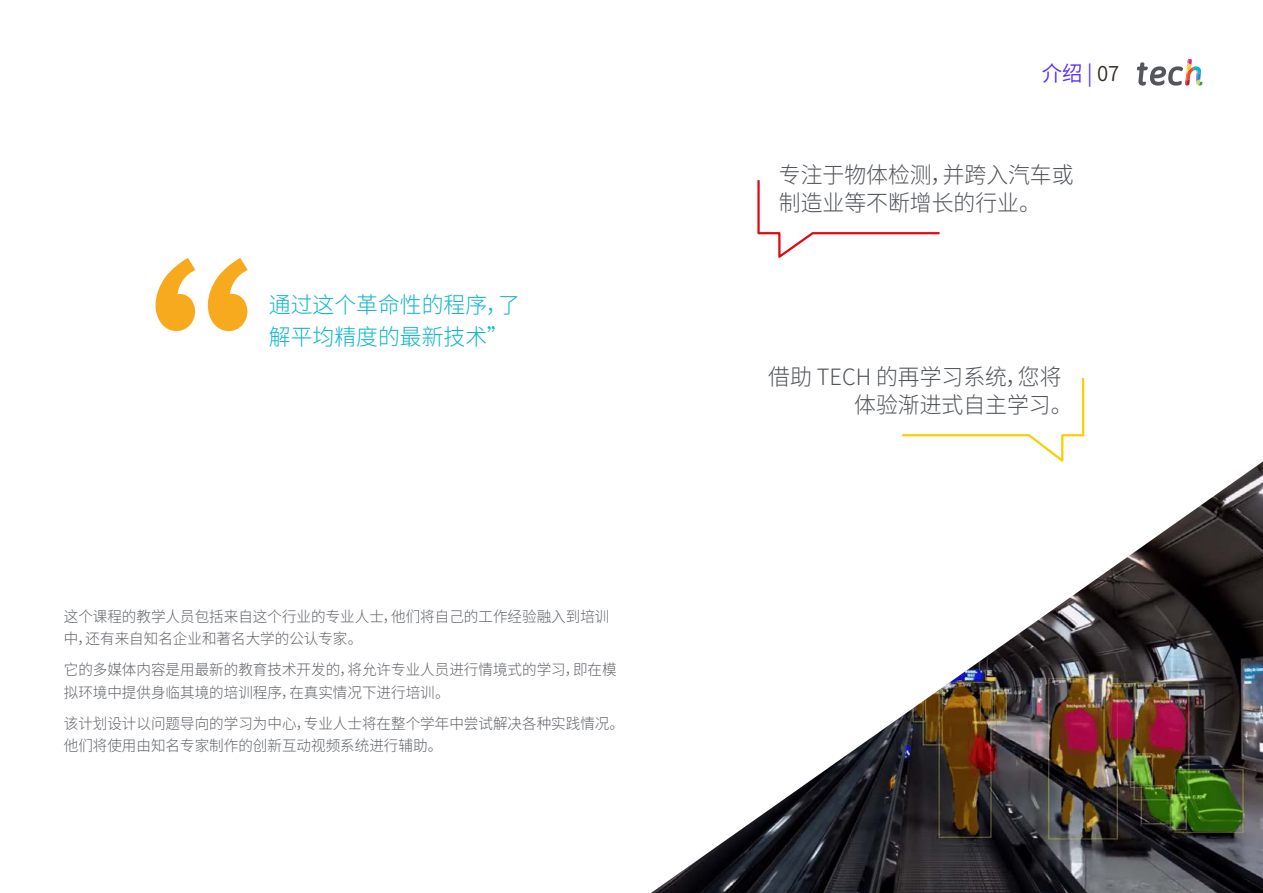
<style>
.page{position:relative;width:1263px;height:893px;background:#fff}
.page>*{position:absolute;margin:0;border:0;box-sizing:border-box;transform-origin:0 0}
.t1{font:300 22.5px/28.5px "Source Han Sans CN";color:#52555b}
.t2{font:300 22.5px/31.5px "Source Han Sans CN";color:#0fb6cf}
.t3{font:21px "Source Han Sans CN";color:#5927ff}
.t4{font:300 15px/22.5px "Source Han Sans CN";color:#61646a}
.s1{color:#312e20}
</style>
<div class="page">
<img style="left:651px;top:461px;width:612px;height:432px">
<svg style="left:900px;top:377px;width:185px;height:88px"></svg>
<svg style="left:757px;top:180px;width:183px;height:78px"></svg>
<svg style="left:156px;top:258px;width:92px;height:73px"></svg>
<svg style="left:1137px;top:59px;width:65px;height:27px"></svg>
<h1 class="t2" style="left:269px;top:290px;width:252px">通过这个革命性的程序，了解平均精度的最新技术”</h1>
<p class="t4" style="left:64px;top:605px;width:547px">这个课程的教学人员包括来自这个行业的专业人士，他们将自己的工作经验融入到培训中，还有来自知名企业和著名大学的公认专家。</p>
<p class="t4" style="left:64px;top:659px;width:554px">它的多媒体内容是用最新的教育技术开发的，将允许专业人员进行情境式的学习，即在模拟环境中提供身临其境的培训程序，在真实情况下进行培训。</p>
<p class="t4" style="left:64px;top:712px;width:562px">该计划设计以问题导向的学习为中心，专业人士将在整个学年中尝试解决各种实践情况。他们将使用由知名专家制作的创新互动视频系统进行辅助。</p>
<h2 class="t3" style="left:1042px;top:61px;width:79px">介绍 | <span class="s1">07</span></h2>
<h1 class="t1" style="left:779px;top:161px;width:296px">专注于物体检测，并跨入汽车或制造业等不断增长的行业。</h1>
<h1 class="t1" style="left:854px;top:363px;width:220px;text-indent:-86px">借助 TECH 的再学习系统，您将体验渐进式自主学习。</h1>
</div>
